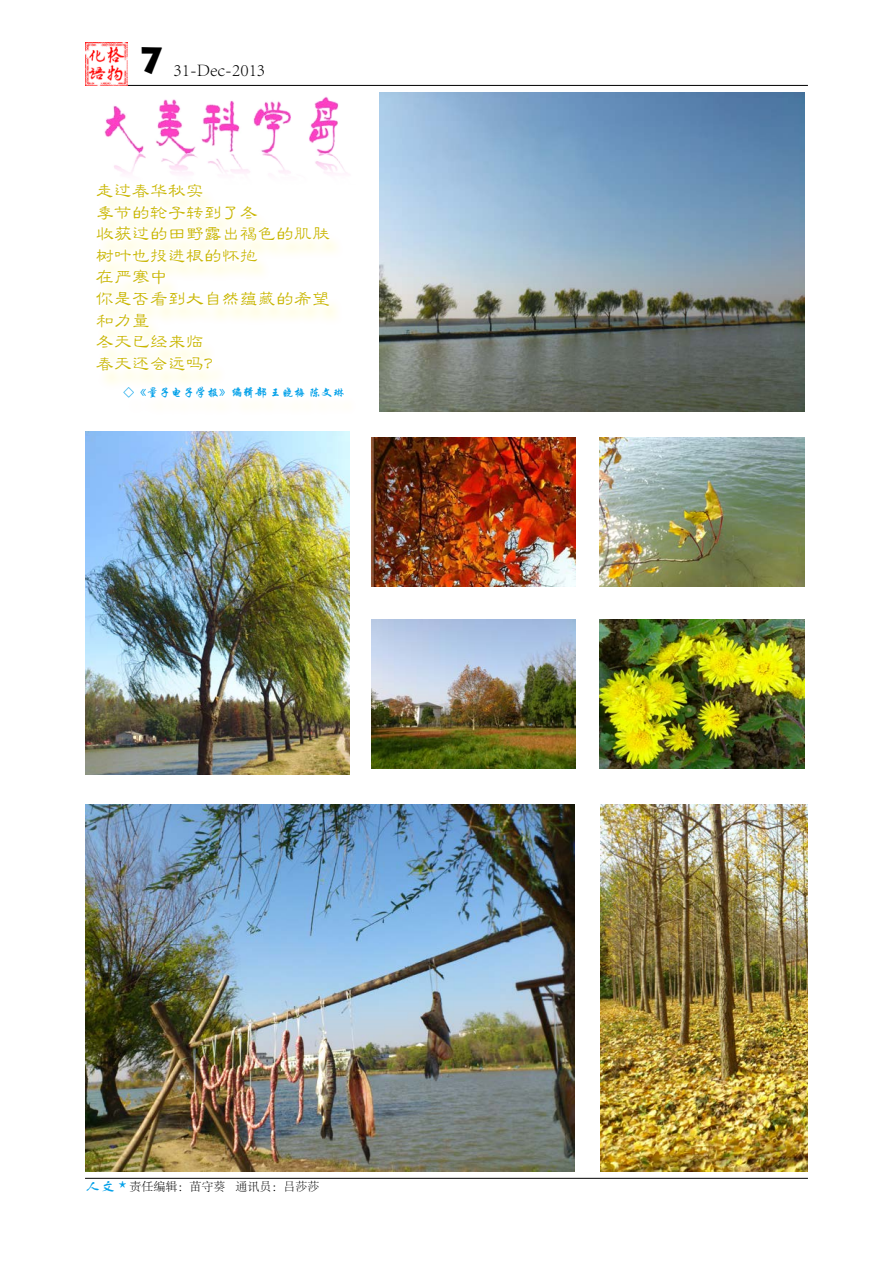
<style>
.page{position:relative;width:893px;height:1263px;background:#fff}
.page>*{position:absolute;margin:0;border:0;box-sizing:border-box;transform-origin:0 0}
.t1{font:18px/21.6px "FZLBJW GB1 0";color:#c9b600}
.t2{font:300 18px "Adobe Song Std";color:#000}
.t3{font:300 12px "Adobe Song Std";color:#000}
.t4{font:12px "ST Xingkai";color:#00a0e9}
.s1{font-family:"FZSTK GBK1 0";font-weight:400;font-size:15px;color:#00a0e9}
.s2{font-family:"FZKTK GBK1 0";font-weight:400;font-size:15px;color:#00a0e9}
</style>
<div class="page">
<img style="left:371px;top:437px;width:205px;height:149px">
<img style="left:86px;top:432px;width:263px;height:343px">
<img style="left:600px;top:619px;width:204px;height:149px">
<img style="left:371px;top:619px;width:205px;height:149px">
<img style="left:600px;top:437px;width:204px;height:149px">
<img style="left:86px;top:805px;width:489px;height:366px">
<img style="left:601px;top:805px;width:206px;height:366px">
<img style="left:380px;top:92px;width:425px;height:319px">
<hr style="left:85px;top:85px;width:723px;height:1px;background:#000">
<hr style="left:85px;top:1178px;width:723px;height:1px;background:#000">
<svg style="left:104px;top:196px;width:228px;height:188px"></svg>
<img style="left:104px;top:96px;width:244px;height:78px">
<img style="left:85px;top:43px;width:43px;height:42px">
<p class="t2" style="left:137px;top:60px;width:130px"><sup>7</sup> 31-Dec-2013</p>
<p class="t1" style="left:96px;top:180px;width:235px">走过春华秋实<br>季节的轮子转到了冬<br>收获过的田野露出褐色的肌肤树叶也投进根的怀抱<br>在严寒中<br>你是否看到大自然蕴藏的希望和力量<br>冬天已经来临<br>春天还会远吗？</p>
<p class="t4" style="left:123px;top:387px;width:223px">◇《量子电子学报》编辑部 王晓梅 陈文琳</p>
<p class="t3" style="left:85px;top:1180px;width:236px"><span class="s1">人文</span> <span class="s2">*</span> 责任编辑：苗守葵 通讯员：吕莎莎</p>
</div>
